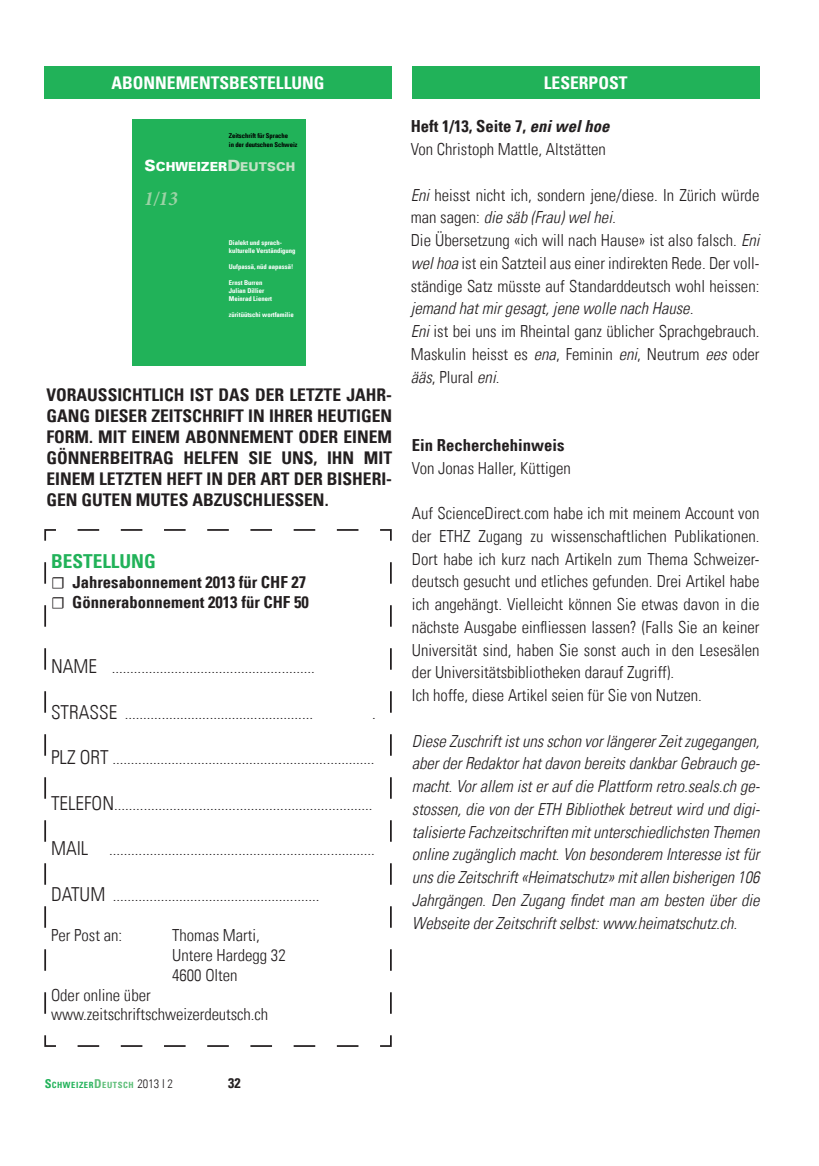
<style>
.page{position:relative;width:819px;height:1166px;background:#fff}
.page>*{position:absolute;margin:0;border:0;box-sizing:border-box;transform-origin:0 0}
.t1{font:italic 700 condensed 20.3px "Minion Pro";color:#9bd2a5}
.t2{font:700 condensed 19.25px "Univers LT";color:#21b259}
.t3{font:700 condensed 17.5px/21px "Univers LT";color:#231f20;text-align:justify}
.t4{font:700 condensed 17.5px "Univers LT";color:#fff}
.t5{font:300 condensed 16.62px/22.8px "Univers LT";color:#231f20}
.t6{font:italic 300 condensed 16.62px/22.8px "Univers LT";letter-spacing:-.005em;color:#231f20;text-align:justify}
.t7{font:700 condensed 16.62px/19.9px "Univers LT";color:#231f20}
.t8{font:700 condensed 14px "Univers LT";color:#231f20}
.t9{font:900 12.6px "Univers LT";letter-spacing:.01em;color:#fff}
.t10{font:700 condensed 8.58px "Univers LT";letter-spacing:.07em;color:#21b259}
.t11{font:700 condensed 6.65px/8px "Univers LT";color:#fff}
.t12{font:700 condensed 6.65px/9.6px "Univers LT";letter-spacing:-.01em;color:#000}
.s1{font-size:15.58px}
.s2{font-size:15.58px;color:#c3e2c6}
.s3{font-size:12.25px;color:#c3e2c6}
.s4{font-family:"Minion Pro";font-stretch:normal}
.s5{font-size:19.25px}
.s6{font-weight:700}
.s7{font-weight:700;font-style:italic}
.s8{font-style:italic}
.s9{font-size:12.25px}
.s10{font-size:12.25px;color:#5bbd76}
.s11{color:#5bbd76}
.s12{font-weight:300;font-size:12.25px;color:#231f20}
</style>
<div class="page">
<div style="left:133px;top:119px;width:173px;height:247px;background:#21b259"></div>
<div style="left:44px;top:66px;width:348px;height:33px;background:#21b259"></div>
<div style="left:412px;top:66px;width:347px;height:33px;background:#21b259"></div>
<svg style="left:44px;top:529px;width:348px;height:518px"></svg>
<p class="t4" style="left:111px;top:72px;width:214px">ABONNEMENTSBESTELLUNG</p>
<p class="t4" style="left:544px;top:72px;width:85px">LESERPOST</p>
<p class="t12" style="left:229px;top:130px;width:70px">Zeitschrift für Sprache<br>in der deutschen Schweiz</p>
<p class="t9" style="left:144px;top:159px;width:152px"><span class="s1">S</span>CHWEIZER<span class="s2">D</span><span class="s3">EUTSCH</span></p>
<p class="t1" style="left:144px;top:184px;width:35px">1/13</p>
<p class="t11" style="left:229px;top:238px;width:68px">Dialekt und sprach&shy;kulturelle Verständigung</p>
<p class="t11" style="left:229px;top:262px;width:66px">Uufpassä, nüd aapassä!</p>
<p class="t11" style="left:229px;top:278px;width:45px">Ernst Burren<br>Julian Dillier<br>Meinrad Lienert</p>
<p class="t11" style="left:229px;top:310px;width:66px">züritüütschi wortfamilie</p>
<p class="t3" style="left:46px;top:384px;width:347px">VORAUSSICHTLICH IST DAS DER LETZTE JAHR-GANG DIESER ZEITSCHRIFT IN IHRER HEUTIGEN FORM. MIT EINEM ABONNEMENT ODER EINEM GÖNNERBEITRAG HELFEN SIE UNS, IHN MIT EINEM LETZTEN HEFT IN DER ART DER BISHERI-GEN GUTEN MUTES ABZUSCHLIESSEN.</p>
<p class="t2" style="left:51px;top:549px;width:106px">BESTELLUNG</p>
<p class="t7" style="left:51px;top:572px;width:259px"><span class="s4">☐</span> Jahresabonnement 2013 für CHF 27 <span class="s4">☐</span> Gönnerabonnement 2013 für CHF 50</p>
<p class="t5" style="left:51px;top:656px;width:265px"><span class="s5">NAME</span> .......................................................</p>
<p class="t5" style="left:51px;top:701px;width:263px"><span class="s5">STRASSE</span> ...................................................</p>
<p class="t5" style="left:372px;top:701px;width:5px">.</p>
<p class="t5" style="left:51px;top:747px;width:325px"><span class="s5">PLZ ORT</span> .......................................................................</p>
<p class="t5" style="left:51px;top:792px;width:323px"><span class="s5">TELEFON</span>......................................................................</p>
<p class="t5" style="left:51px;top:838px;width:325px"><span class="s5">MAIL</span> ........................................................................</p>
<p class="t5" style="left:51px;top:883px;width:270px"><span class="s5">DATUM</span> ........................................................</p>
<p class="t5" style="left:51px;top:923px;width:73px">Per Post an:</p>
<p class="t5" style="left:172px;top:925px;width:115px;line-height:19.9px">Thomas Marti,<br>Untere Hardegg 32<br>4600 Olten</p>
<p class="t5" style="left:51px;top:984px;width:219px;line-height:19.9px">Oder online über www.zeitschriftschweizerdeutsch.ch</p>
<p class="t5" style="left:410px;top:115px;width:200px"><span class="s6">Heft 1/13, Seite 7,</span> <span class="s7">eni wel hoe<br></span>Von Christoph Mattle, Altstätten</p>
<p class="t5" style="left:410px;top:183px;width:350px"><span class="s8">Eni</span> heisst nicht ich, sondern jene/diese. In Zürich würde man sagen: <span class="s8">die säb (Frau) wel hei.<br></span>Die Übersetzung «ich will nach Hause» ist also falsch. <span class="s8">Eni wel hoa</span> ist ein Satzteil aus einer indirekten Rede. Der voll&shy;ständige Satz müsste auf Standarddeutsch wohl heissen:</p>
<p class="t5" style="left:410px;top:297px;width:350px"><span class="s8">jemand hat mir gesagt, jene wolle nach Hause.<br>Eni</span> ist bei uns im Rheintal ganz üblicher Sprachgebrauch.<br>Maskulin heisst es <span class="s8">ena</span>, Feminin <span class="s8">eni</span>, Neutrum <span class="s8">ees</span> oder <span class="s8">ääs</span>, Plural <span class="s8">eni</span>.</p>
<p class="t7" style="left:412px;top:435px;width:154px">Ein Recherchehinweis</p>
<p class="t5" style="left:412px;top:456px;width:160px">Von Jonas Haller, Küttigen</p>
<p class="t5" style="left:412px;top:502px;width:349px">Auf ScienceDirect.com habe ich mit meinem Account von der ETHZ Zugang zu wissenschaftlichen Publikationen.<br>Dort habe ich kurz nach Artikeln zum Thema Schweizer&shy;deutsch gesucht und etliches gefunden. Drei Artikel habe ich angehängt. Vielleicht können Sie etwas davon in die nächste Ausgabe einfliessen lassen? (Falls Sie an keiner Universität sind, haben Sie sonst auch in den Lesesälen der Universitätsbibliotheken darauf Zugriff).<br>Ich hoffe, diese Artikel seien für Sie von Nutzen.</p>
<p class="t6" style="left:412px;top:729px;width:349px">Diese Zuschrift ist uns schon vor längerer Zeit zugegangen, aber der Redaktor hat davon bereits dankbar Gebrauch ge&shy;macht. Vor allem ist er auf die Plattform retro.seals.ch ge&shy;stossen, die von der ETH Bibliothek betreut wird und digi&shy;talisierte Fachzeitschriften mit unterschiedlichsten Themen online zugänglich macht. Von besonderem Interesse ist für uns die Zeitschrift «Heimatschutz» mit allen bisherigen 106<br>Jahrgängen. Den Zugang findet man am besten über die Webseite der Zeitschrift selbst: www.heimatschutz.ch.</p>
<p class="t10" style="left:45px;top:1080px;width:130px"><span class="s9">S</span>CHWEIZER<span class="s10">D</span><span class="s11">EUTSCH</span> <span class="s12">2013 I 2</span></p>
<p class="t8" style="left:228px;top:1074px;width:14px">32</p>
</div>
